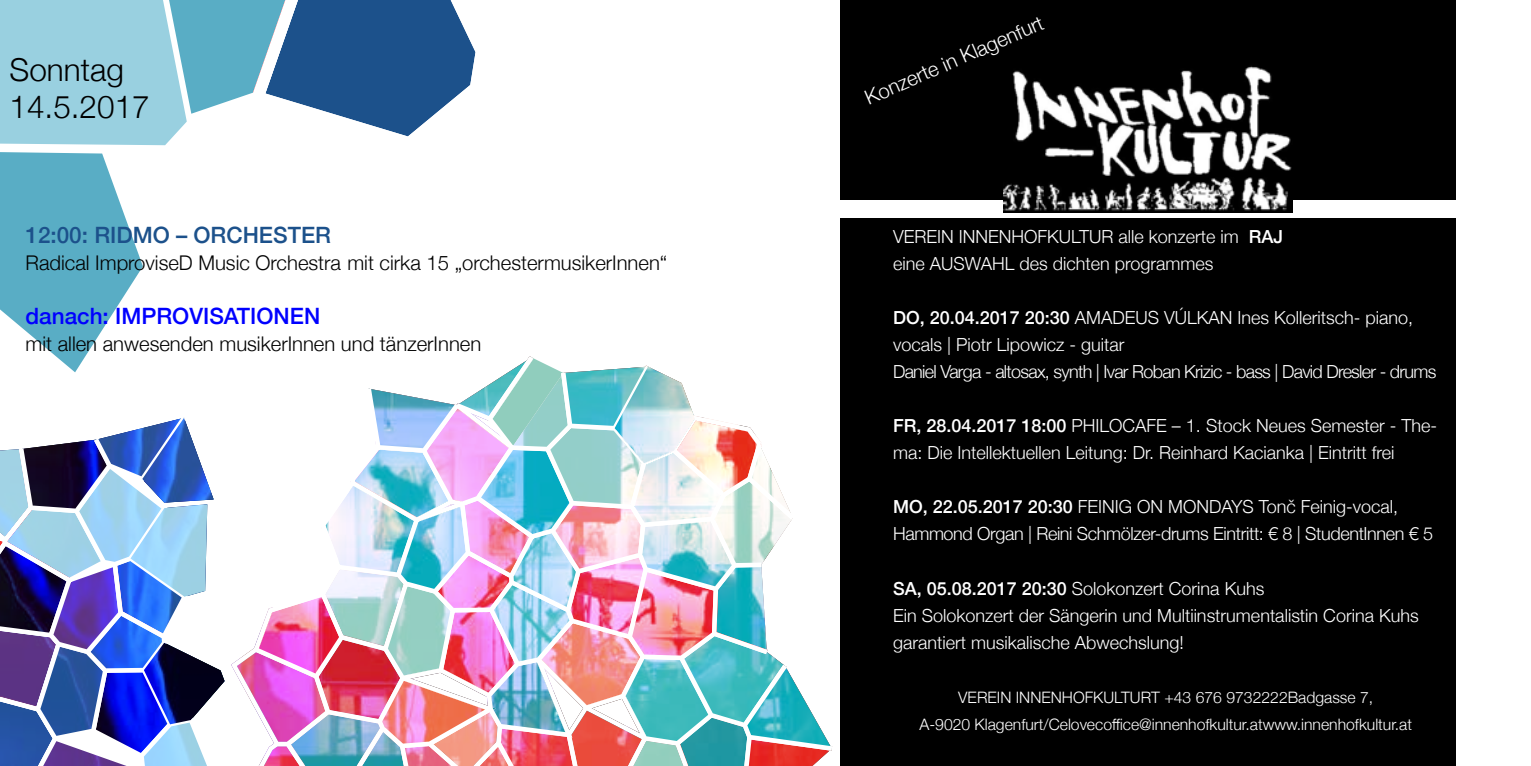
<style>
.page{position:relative;width:1531px;height:766px;background:#fff}
.page>*{position:absolute;margin:0;border:0;box-sizing:border-box;transform-origin:0 0}
.t1{font:300 31.5px/37.8px "Helvetica Neue";color:#000}
.t2{font:500 22.5px "Helvetica Neue";color:#00f}
.t3{font:500 22.5px "Helvetica Neue";color:#1c518b}
.t4{font:300 20.25px "Helvetica Neue";color:#000}
.t5{font:300 20.25px "Helvetica Neue";color:#fff}
.t6{font:300 18px/27px "Helvetica Neue";color:#fff}
.t7{font:300 18px/27px "Helvetica Neue";letter-spacing:-.02em;color:#fff}
.t8{font:300 15.75px/27px "Helvetica Neue";color:#fff;text-align:center}
.s1{font-weight:500}
</style>
<div class="page">
<img style="left:0;top:0;width:832px;height:765px">
<img style="left:0;top:417px;width:225px;height:348px">
<div style="left:840px;top:0;width:616px;height:765px;background:#000"></div>
<div style="left:826px;top:200px;width:644px;height:17px;background:#fff"></div>
<img style="left:1004px;top:66px;width:288px;height:147px">
<h1 class="t1" style="left:10px;top:48px;width:142px">Sonntag<br>14.5.2017</h1>
<p class="t3" style="left:26px;top:217px;width:307px">12:00: RIDMO – ORCHESTER</p>
<p class="t4" style="left:26px;top:246px;width:643px">Radical ImproviseD Music Orchestra mit cirka 15 „orchestermusikerInnen“</p>
<p class="t2" style="left:26px;top:298px;width:296px">danach: IMPROVISATIONEN</p>
<p class="t4" style="left:26px;top:327px;width:457px">mit allen anwesenden musikerInnen und tänzerInnen</p>
<p class="t5" style="left:859px;top:82px;width:194px;rotate:-23deg">Konzerte in Klagenfurt</p>
<p class="t6" style="left:893px;top:222px;width:392px">VEREIN INNENHOFKULTUR alle konzerte im <span class="s1">RAJ </span>eine AUSWAHL des dichten programmes</p>
<p class="t6" style="left:893px;top:303px;width:545px"><span class="s1">DO, 20.04.2017 20:30</span> AMADEUS VÚLKAN Ines Kolleritsch- piano, vocals | Piotr Lipowicz - guitar<br>Daniel Varga - altosax, synth | Ivar Roban Krizic - bass | David Dresler - drums</p>
<p class="t6" style="left:893px;top:411px;width:545px"><span class="s1">FR, 28.04.2017 18:00</span> PHILOCAFE – 1. Stock Neues Semester - The&shy;ma: Die Intellektuellen Leitung: Dr. Reinhard Kacianka | Eintritt frei</p>
<p class="t7" style="left:893px;top:492px;width:541px"><span class="s1">MO, 22.05.2017 20:30</span> FEINIG ON MONDAYS Tonč Feinig-vocal,<br>Hammond Organ | Reini Schmölzer-drums Eintritt: € 8 | StudentInnen € 5</p>
<p class="t6" style="left:893px;top:573px;width:527px"><span class="s1">SA, 05.08.2017 20:30</span> Solokonzert Corina Kuhs<br>Ein Solokonzert der Sängerin und Multiinstrumentalistin Corina Kuhs garantiert musikalische Abwechslung!</p>
<p class="t8" style="left:919px;top:682px;width:494px">VEREIN INNENHOFKULTURT +43 676 9732222Badgasse 7,<br>A-9020 Klagenfurt/Celovecoffice@innenhofkultur.atwww.innenhofkultur.at</p>
</div>
